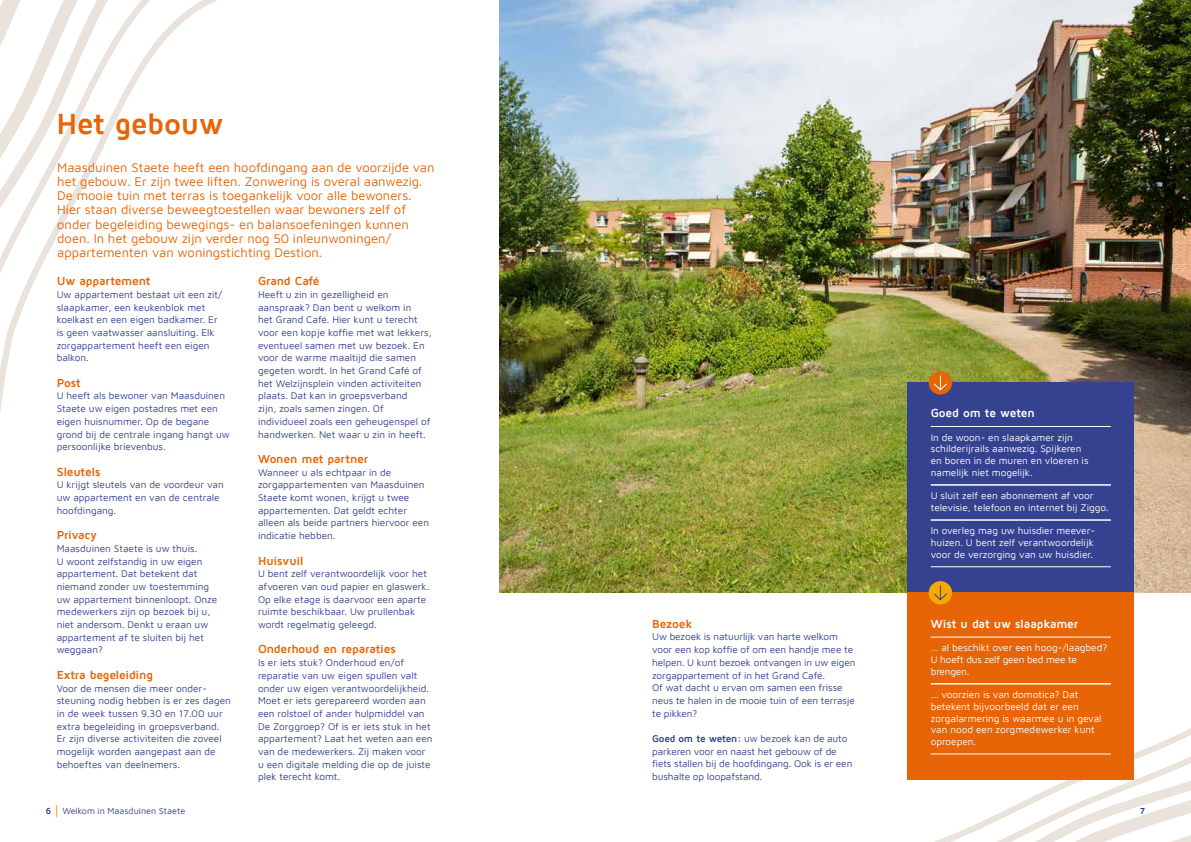
<style>
.page{position:relative;width:1191px;height:842px;background:#fff}
.page>*{position:absolute;margin:0;border:0;box-sizing:border-box;transform-origin:0 0}
.t1{font:700 30px "Maven Pro";letter-spacing:-.015em;color:#e76407}
.t2{font:13px/14.3px "Maven Pro";color:#e76407}
.t3{font:700 12px "Maven Pro";letter-spacing:-.015em;color:#e76407}
.t4{font:700 12px "Maven Pro";letter-spacing:-.015em;color:#fff}
.t5{font:10px/12.7px "Maven Pro";color:#354290}
.t6{font:10px/11.7px "Maven Pro";color:#fff}
.t7{font:10px/11.7px "Maven Pro";letter-spacing:-.02em;color:#fff}
.t8{font:9px "Maven Pro";color:#354290}
.t9{font:700 9px "Maven Pro";color:#354290}
.s1{font-weight:700}
</style>
<div class="page">
<svg style="left:934px;top:728px;width:257px;height:114px"></svg>
<svg style="left:0;top:0;width:218px;height:413px"></svg>
<img style="left:499px;top:0;width:692px;height:593px">
<div style="left:907px;top:382px;width:227px;height:211px;background:#354290"></div>
<div style="left:907px;top:593px;width:227px;height:187px;background:#e76407"></div>
<hr style="left:930px;top:637px;width:180px;height:1px;background:#fff">
<hr style="left:930px;top:683px;width:180px;height:1px;background:#fff">
<hr style="left:930px;top:684px;width:180px;height:1px;background:#fff">
<hr style="left:930px;top:754px;width:180px;height:1px;background:#fff">
<div style="left:928px;top:581px;width:24px;height:23px;background:#f7a702;border-radius:50%"></div>
<svg style="left:934px;top:585px;width:13px;height:15px"></svg>
<div style="left:928px;top:371px;width:24px;height:24px;background:#e76407;border-radius:50%"></div>
<svg style="left:934px;top:375px;width:13px;height:15px"></svg>
<hr style="left:930px;top:426px;width:180px;height:1px;background:#fff">
<hr style="left:930px;top:485px;width:180px;height:1px;background:#fff">
<hr style="left:930px;top:520px;width:180px;height:1px;background:#fff">
<hr style="left:930px;top:566px;width:180px;height:1px;background:#fff">
<svg style="left:56px;top:805px;width:1px;height:12px"></svg>
<h1 class="t1" style="left:57px;top:108px;width:169px">Het gebouw</h1>
<p class="t2" style="left:57px;top:159px;width:379px">Maasduinen Staete heeft een hoofdingang aan de voorzijde van het gebouw. Er zijn twee liften. Zonwering is overal aanwezig.<br>De mooie tuin met terras is toegankelijk voor alle bewoners.<br>Hier staan diverse beweegtoestellen waar bewoners zelf of onder begeleiding bewegings- en balansoefeningen kunnen doen. In het gebouw zijn verder nog 50 inleunwoningen/ appartementen van woningstichting Destion.</p>
<p class="t3" style="left:57px;top:275px;width:95px">Uw appartement</p>
<p class="t5" style="left:57px;top:287px;width:167px">Uw appartement bestaat uit een zit/ slaapkamer, een keukenblok met koelkast en een eigen badkamer. Er is geen vaatwasser aansluiting. Elk zorgappartement heeft een eigen balkon.</p>
<p class="t3" style="left:57px;top:376px;width:26px">Post</p>
<p class="t5" style="left:57px;top:389px;width:175px">U heeft als bewoner van Maasduinen<br>Staete uw eigen postadres met een eigen huisnummer. Op de begane grond bij de centrale ingang hangt uw persoonlijke brievenbus.</p>
<p class="t3" style="left:57px;top:465px;width:45px">Sleutels</p>
<p class="t5" style="left:57px;top:478px;width:169px">U krijgt sleutels van de voordeur van uw appartement en van de centrale hoofdingang.</p>
<p class="t3" style="left:57px;top:529px;width:42px">Privacy</p>
<p class="t5" style="left:57px;top:541px;width:162px">Maasduinen Staete is uw thuis.<br>U woont zelfstandig in uw eigen appartement. Dat betekent dat niemand zonder uw toestemming uw appartement binnenloopt. Onze medewerkers zijn op bezoek bij u, niet andersom. Denkt u eraan uw appartement af te sluiten bij het weggaan?</p>
<p class="t3" style="left:57px;top:668px;width:98px">Extra begeleiding</p>
<p class="t5" style="left:57px;top:681px;width:176px">Voor de mensen die meer onder&shy;steuning nodig hebben is er zes dagen in de week tussen 9.30 en 17.00 uur extra begeleiding in groepsverband.<br>Er zijn diverse activiteiten die zoveel mogelijk worden aangepast aan de behoeftes van deelnemers.</p>
<p class="t3" style="left:258px;top:275px;width:63px">Grand Café</p>
<p class="t5" style="left:258px;top:287px;width:175px">Heeft u zin in gezelligheid en aanspraak? Dan bent u welkom in<br>het Grand Café. Hier kunt u terecht voor een kopje koffie met wat lekkers, eventueel samen met uw bezoek. En voor de warme maaltijd die samen gegeten wordt. In het Grand Café of het Welzijnsplein vinden activiteiten plaats. Dat kan in groepsverband<br>zijn, zoals samen zingen. Of individueel zoals een geheugenspel of handwerken. Net waar u zin in heeft.</p>
<p class="t3" style="left:258px;top:452px;width:111px">Wonen met partner</p>
<p class="t5" style="left:258px;top:465px;width:173px">Wanneer u als echtpaar in de zorgappartementen van Maasduinen<br>Staete komt wonen, krijgt u twee appartementen. Dat geldt echter alleen als beide partners hiervoor een indicatie hebben.</p>
<p class="t3" style="left:258px;top:554px;width:47px">Huisvuil</p>
<p class="t5" style="left:258px;top:567px;width:173px">U bent zelf verantwoordelijk voor het afvoeren van oud papier en glaswerk.<br>Op elke etage is daarvoor een aparte ruimte beschikbaar. Uw prullenbak wordt regelmatig geleegd.</p>
<p class="t3" style="left:258px;top:643px;width:139px">Onderhoud en reparaties</p>
<p class="t5" style="left:258px;top:656px;width:176px">Is er iets stuk? Onderhoud en/of reparatie van uw eigen spullen valt onder uw eigen verantwoordelijkheid.<br>Moet er iets gerepareerd worden aan een rolstoel of ander hulpmiddel van De Zorggroep? Of is er iets stuk in het appartement? Laat het weten aan een van de medewerkers. Zij maken voor u een digitale melding die op de juiste plek terecht komt.</p>
<p class="t3" style="left:652px;top:617px;width:42px">Bezoek</p>
<p class="t5" style="left:652px;top:630px;width:205px">Uw bezoek is natuurlijk van harte welkom voor een kop koffie of om een handje mee te helpen. U kunt bezoek ontvangen in uw eigen zorgappartement of in het Grand Café.<br>Of wat dacht u ervan om samen een frisse neus te halen in de mooie tuin of een terrasje te pikken?</p>
<p class="t5" style="left:652px;top:732px;width:202px"><span class="s1">Goed om te weten:</span> uw bezoek kan de auto parkeren voor en naast het gebouw of de fiets stallen bij de hoofdingang. Ook is er een bushalte op loopafstand.</p>
<p class="t4" style="left:930px;top:407px;width:106px">Goed om te weten</p>
<p class="t6" style="left:930px;top:431px;width:159px">In de woon- en slaapkamer zijn schilderijrails aanwezig. Spijkeren en boren in de muren en vloeren is namelijk niet mogelijk.</p>
<p class="t6" style="left:930px;top:489px;width:179px">U sluit zelf een abonnement af voor televisie, telefoon en internet bij Ziggo.</p>
<p class="t6" style="left:930px;top:524px;width:166px">In overleg mag uw huisdier meever&shy;huizen. U bent zelf verantwoordelijk voor de verzorging van uw huisdier.</p>
<p class="t4" style="left:930px;top:617px;width:149px">Wist u dat uw slaapkamer</p>
<p class="t7" style="left:930px;top:641px;width:178px">… al beschikt over een hoog-/laagbed?<br>U hoeft dus zelf geen bed mee te brengen.</p>
<p class="t6" style="left:930px;top:688px;width:172px">... voorzien is van domotica? Dat betekent bijvoorbeeld dat er een zorgalarmering is waarmee u in geval van nood een zorgmedewerker kunt oproepen.</p>
<p class="t9" style="left:46px;top:806px;width:7px">6</p>
<p class="t8" style="left:62px;top:805px;width:124px">Welkom in Maasduinen Staete</p>
<p class="t9" style="left:1140px;top:806px;width:7px">7</p>
</div>
